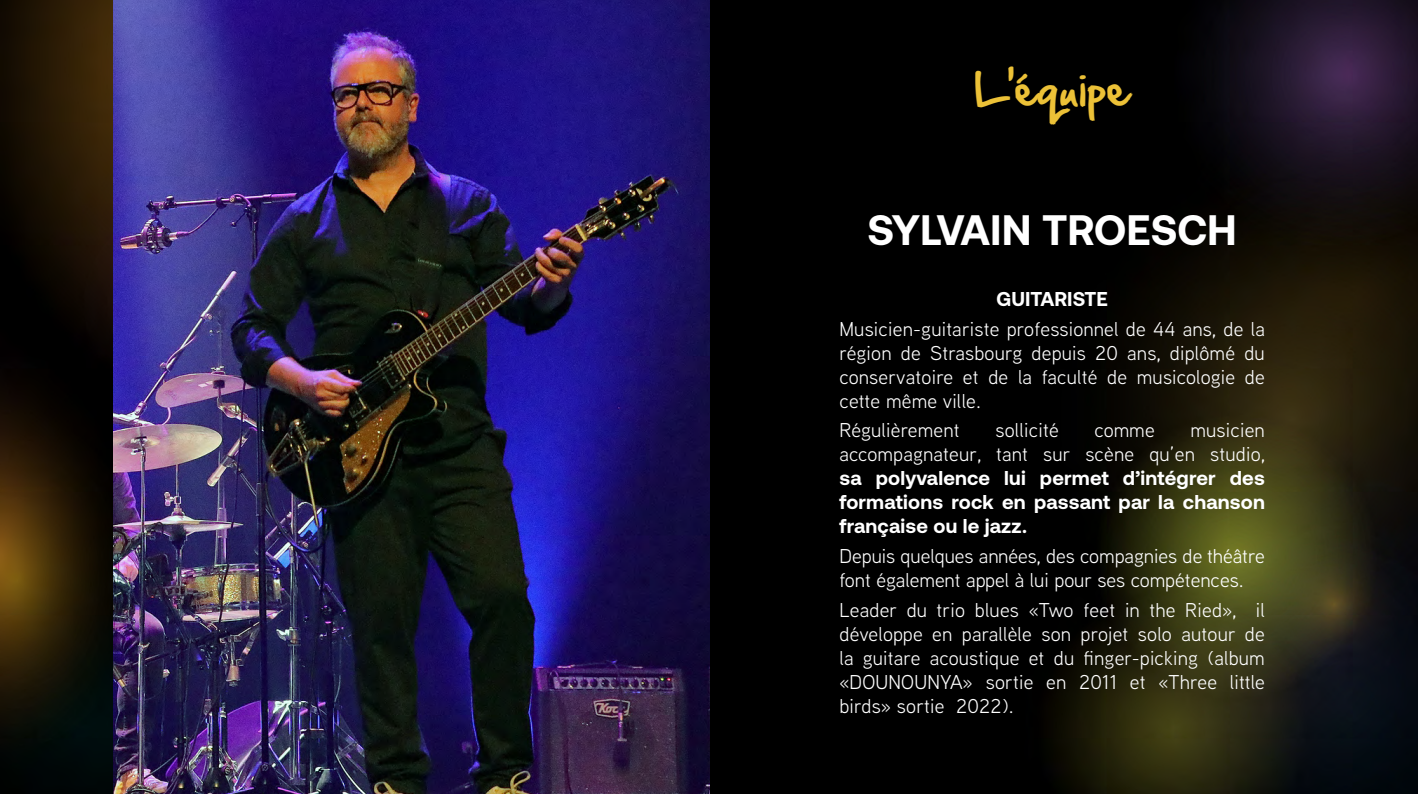
<style>
.page{position:relative;width:1418px;height:794px;background:#fff}
.page>*{position:absolute;margin:0;border:0;box-sizing:border-box;transform-origin:0 0}
.t1{font:700 42.4px "Aeonik";color:#fff}
.t2{font:40px "Hand Of Sean";color:#ecc137}
.t3{font:20px/24px "Aaux Next";letter-spacing:.01em;color:#fff;text-align:justify}
.t4{font:700 20px/24px "Aeonik";letter-spacing:.01em;color:#fff;text-align:justify}
</style>
<div class="page">
<img style="left:0;top:0;width:1417px;height:794px">
<img style="left:113px;top:0;width:596px;height:794px">
<h2 class="t2" style="left:974px;top:53px;width:157px">L'équipe</h2>
<h1 class="t1" style="left:867px;top:206px;width:371px">SYLVAIN TROESCH</h1>
<p class="t4" style="left:996px;top:287px;width:113px">GUITARISTE</p>
<p class="t3" style="left:839px;top:316px;width:427px">Musicien-guitariste professionnel de 44 ans, de la région de Strasbourg depuis 20 ans, diplômé du conservatoire et de la faculté de musicologie de cette même ville.</p>
<p class="t3" style="left:839px;top:418px;width:122px">Régulièrement</p>
<p class="t3" style="left:995px;top:418px;width:65px">sollicité</p>
<p class="t3" style="left:1094px;top:418px;width:62px">comme</p>
<p class="t3" style="left:839px;top:418px;width:427px;text-align:right">musicien<br>accompagnateur, tant sur scène qu’en studio,</p>
<p class="t4" style="left:839px;top:466px;width:427px">sa polyvalence lui permet d’intégrer des formations rock en passant par la chanson française ou le jazz.</p>
<p class="t3" style="left:839px;top:543px;width:427px">Depuis quelques années, des compagnies de théâtre font également appel à lui pour ses compétences.</p>
<p class="t3" style="left:839px;top:597px;width:427px">Leader du trio blues «Two feet in the Ried», il développe en parallèle son projet solo autour de la guitare acoustique et du finger-picking (album «DOUNOUNYA» sortie en 2011 et «Three little birds» sortie 2022).</p>
</div>
